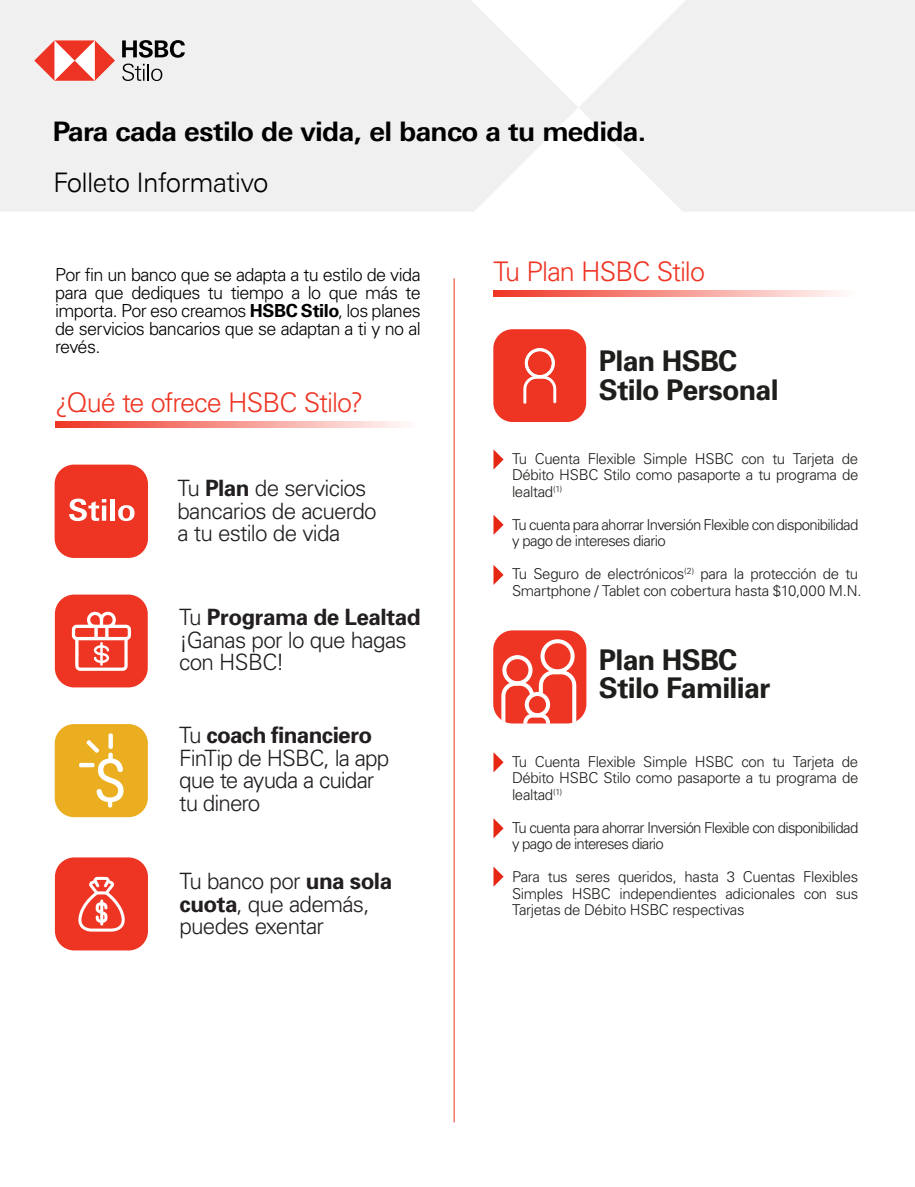
<style>
.page{position:relative;width:915px;height:1187px;background:#fff}
.page>*{position:absolute;margin:0;border:0;box-sizing:border-box;transform-origin:0 0}
.t1{font:700 28.5px/28.5px "Univers";letter-spacing:-.025em;color:#1e1e1c}
.t2{font:700 27px "Univers Next Pro";letter-spacing:-.025em;color:#000}
.t3{font:300 27px "Univers";letter-spacing:-.035em;color:#ee3524}
.t4{font:300 27px "Univers Next Pro";letter-spacing:-.025em;color:#000}
.t5{font:300 22.5px/22.5px "Univers";letter-spacing:-.035em;color:#231f20}
.t6{font:300 18px/18px "Univers";letter-spacing:-.035em;color:#000;text-align:justify}
.t7{font:300 15px/16.5px "Univers";letter-spacing:-.03em;color:#1e1e1c;text-align:justify}
.t8{font:300 15px/16.5px "Univers";letter-spacing:-.05em;color:#1e1e1c}
.s1{font-weight:700}
</style>
<div class="page">
<svg style="left:0;top:0;width:578px;height:211px;fill:#f0f0f0"></svg>
<svg style="left:579px;top:0;width:335px;height:211px;fill:#f0f0f0"></svg>
<svg style="left:55px;top:421px;width:348px;height:6px"></svg>
<svg style="left:493px;top:291px;width:348px;height:6px"></svg>
<hr style="left:453px;top:278px;width:1px;height:844px;background:#ee3524">
<svg style="left:493px;top:449px;width:10px;height:20px"></svg>
<svg style="left:493px;top:752px;width:10px;height:20px"></svg>
<svg style="left:493px;top:818px;width:10px;height:20px"></svg>
<svg style="left:493px;top:866px;width:10px;height:20px"></svg>
<svg style="left:493px;top:514px;width:10px;height:21px"></svg>
<svg style="left:493px;top:565px;width:10px;height:20px"></svg>
<svg style="left:122px;top:40px;width:63px;height:18px"></svg>
<svg style="left:34px;top:40px;width:81px;height:41px"></svg>
<svg style="left:122px;top:64px;width:40px;height:17px"></svg>
<div style="left:55px;top:857px;width:93px;height:93px;background:#ee3524;border-radius:19px"></div>
<svg style="left:78px;top:876px;width:47px;height:55px"></svg>
<div style="left:55px;top:464px;width:93px;height:94px;background:#ee3524;border-radius:19px"></div>
<svg style="left:69px;top:498px;width:37px;height:23px"></svg>
<div style="left:110px;top:499px;width:5px;height:21px;background:#fff"></div>
<svg style="left:118px;top:505px;width:16px;height:16px"></svg>
<div style="left:55px;top:594px;width:93px;height:93px;background:#ee3524;border-radius:19px"></div>
<svg style="left:72px;top:611px;width:59px;height:59px"></svg>
<div style="left:55px;top:724px;width:93px;height:93px;background:#ebae20;border-radius:19px"></div>
<div style="left:108px;top:733px;width:5px;height:15px;background:#fff;border-radius:2px"></div>
<svg style="left:86px;top:740px;width:37px;height:67px"></svg>
<div style="left:79px;top:762px;width:15px;height:5px;background:#fff;border-radius:2px"></div>
<div style="left:493px;top:630px;width:93px;height:93px;background:#ee3524;border-radius:19px"></div>
<svg style="left:501px;top:639px;width:75px;height:84px"></svg>
<div style="left:493px;top:329px;width:93px;height:93px;background:#ee3524;border-radius:19px"></div>
<svg style="left:523px;top:348px;width:33px;height:56px"></svg>
<h2 class="t2" style="left:52px;top:115px;width:595px">Para cada estilo de vida, el banco a tu medida.</h2>
<h2 class="t4" style="left:53px;top:166px;width:217px">Folleto Informativo</h2>
<p class="t6" style="left:55px;top:265px;width:367px">Por fin un banco que se adapta a tu estilo de vida para que dediques tu tiempo a lo que más te importa. Por eso creamos <span class="s1">HSBC Stilo</span>, los planes de servicios bancarios que se adaptan a ti y no al revés.</p>
<h2 class="t3" style="left:55px;top:386px;width:310px">¿Qué te ofrece HSBC Stilo?</h2>
<h3 class="t5" style="left:177px;top:476px;width:201px">Tu <span class="s1">Plan</span> de servicios bancarios de acuerdo a tu estilo de vida</h3>
<h3 class="t5" style="left:179px;top:605px;width:243px">Tu <span class="s1">Programa de Lealtad </span>¡Ganas por lo que hagas con HSBC!</h3>
<h3 class="t5" style="left:179px;top:723px;width:211px">Tu <span class="s1">coach financiero<br></span>FinTip de HSBC, la app que te ayuda a cuidar tu dinero</h3>
<h3 class="t5" style="left:179px;top:869px;width:214px">Tu banco por <span class="s1">una sola cuota</span>, que además, puedes exentar</h3>
<h2 class="t3" style="left:493px;top:255px;width:213px">Tu Plan HSBC Stilo</h2>
<h1 class="t1" style="left:598px;top:346px;width:181px">Plan HSBC<br>Stilo Personal</h1>
<p class="t7" style="left:512px;top:450px;width:348px">Tu Cuenta Flexible Simple HSBC con tu Tarjeta de Débito HSBC Stilo como pasaporte a tu programa de lealtad<sup>(1)</sup></p>
<p class="t7" style="left:512px;top:516px;width:348px">Tu cuenta para ahorrar Inversión Flexible con disponibilidad y pago de intereses diario</p>
<p class="t7" style="left:512px;top:565px;width:351px">Tu Seguro de electrónicos<sup>(2)</sup> para la protección de tu<br>Smartphone / Tablet con cobertura hasta $10,000 M.N.</p>
<h1 class="t1" style="left:598px;top:644px;width:173px">Plan HSBC<br>Stilo Familiar</h1>
<p class="t7" style="left:512px;top:752px;width:348px">Tu Cuenta Flexible Simple HSBC con tu Tarjeta de Débito HSBC Stilo como pasaporte a tu programa de lealtad<sup>(1)</sup></p>
<p class="t8" style="left:512px;top:818px;width:348px">Tu cuenta para ahorrar Inversión Flexible con disponibilidad y pago de intereses diario</p>
<p class="t7" style="left:512px;top:868px;width:348px">Para tus seres queridos, hasta 3 Cuentas Flexibles Simples HSBC independientes adicionales con sus Tarjetas de Débito HSBC respectivas</p>
</div>
